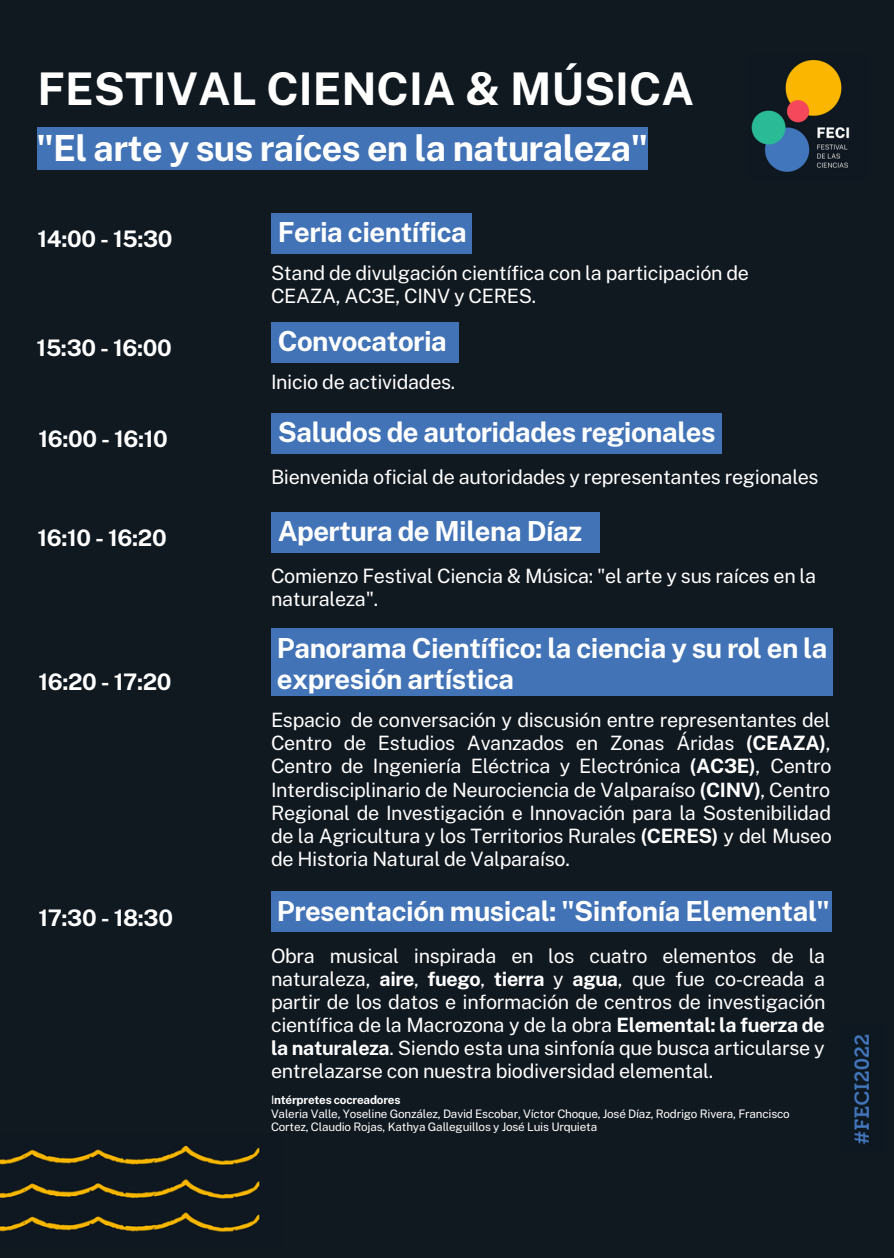
<style>
.page{position:relative;width:894px;height:1258px;background:#fff}
.page>*{position:absolute;margin:0;border:0;box-sizing:border-box;transform-origin:0 0}
.t1{font:700 45px "Public Sans";color:#fff}
.t2{font:700 36px "Public Sans";letter-spacing:-.02em;color:#fff}
.t3{font:700 27.6px/31.5px "Public Sans";letter-spacing:-.02em;color:#fff}
.t4{font:700 22.8px "Public Sans";letter-spacing:-.02em;color:#fff}
.t5{font:19.8px/23.1px "Public Sans";letter-spacing:-.015em;color:#fff;text-align:justify}
.t6{font:11.7px/13.8px "Public Sans";letter-spacing:-.015em;color:#fff}
.s1{font-weight:700}
</style>
<div class="page">
<div style="left:0;top:0;width:893px;height:1258px;background:#101820"></div>
<div style="left:38px;top:127px;width:610px;height:43px;background:#4273b6"></div>
<img style="left:751px;top:60px;width:99px;height:112px">
<img style="left:854px;top:1034px;width:16px;height:111px">
<div style="left:271px;top:322px;width:187px;height:41px;background:#4273b6"></div>
<div style="left:271px;top:413px;width:450px;height:41px;background:#4273b6"></div>
<div style="left:271px;top:629px;width:561px;height:67px;background:#4273b6"></div>
<div style="left:271px;top:891px;width:560px;height:41px;background:#4273b6"></div>
<div style="left:271px;top:213px;width:200px;height:41px;background:#4273b6"></div>
<div style="left:271px;top:512px;width:329px;height:40px;background:#4273b6"></div>
<img style="left:0;top:1145px;width:261px;height:87px">
<h1 class="t1" style="left:37px;top:62px;width:658px">FESTIVAL CIENCIA &amp; MÚSICA</h1>
<h2 class="t2" style="left:37px;top:127px;width:612px">"El arte y sus raíces en la naturaleza"</h2>
<p class="t4" style="left:37px;top:225px;width:136px">14:00 - 15:30</p>
<h3 class="t3" style="left:277px;top:216px;width:191px">Feria científica</h3>
<p class="t5" style="left:271px;top:261px;width:479px">Stand de divulgación científica con la participación de<br>CEAZA, AC3E, CINV y CERES.</p>
<p class="t4" style="left:37px;top:335px;width:137px">15:30 - 16:00</p>
<h3 class="t3" style="left:277px;top:325px;width:171px">Convocatoria</h3>
<p class="t5" style="left:271px;top:370px;width:186px">Inicio de actividades.</p>
<p class="t4" style="left:38px;top:426px;width:131px">16:00 - 16:10</p>
<p class="t4" style="left:37px;top:524px;width:131px">16:10 - 16:20</p>
<p class="t4" style="left:38px;top:669px;width:135px">16:20 - 17:20</p>
<p class="t4" style="left:38px;top:904px;width:136px">17:30 - 18:30</p>
<h3 class="t3" style="left:277px;top:416px;width:439px">Saludos de autoridades regionales</h3>
<p class="t5" style="left:271px;top:466px;width:549px">Bienvenida oficial de autoridades y representantes regionales</p>
<h3 class="t3" style="left:277px;top:515px;width:306px">Apertura de Milena Díaz</h3>
<p class="t5" style="left:271px;top:564px;width:546px">Comienzo Festival Ciencia &amp; Música: "el arte y sus raíces en la naturaleza".</p>
<h3 class="t3" style="left:277px;top:632px;width:552px">Panorama Científico: la ciencia y su rol en la expresión artística</h3>
<p class="t5" style="left:271px;top:708px;width:562px">Espacio de conversación y discusión entre representantes del Centro de Estudios Avanzados en Zonas Áridas <span class="s1">(CEAZA)</span>, Centro de Ingeniería Eléctrica y Electrónica <span class="s1">(AC3E)</span>, Centro Interdisciplinario de Neurociencia de Valparaíso <span class="s1">(CINV)</span>, Centro Regional de Investigación e Innovación para la Sostenibilidad de la Agricultura y los Territorios Rurales <span class="s1">(CERES)</span> y del Museo de Historia Natural de Valparaíso.</p>
<h3 class="t3" style="left:277px;top:895px;width:554px">Presentación musical: "Sinfonía Elemental"</h3>
<p class="t5" style="left:271px;top:944px;width:556px">Obra musical inspirada en los cuatro elementos de la naturaleza, <span class="s1">aire</span>, <span class="s1">fuego</span>, <span class="s1">tierra</span> y <span class="s1">agua</span>, que fue co-creada a partir de los datos e información de centros de investigación científica de la Macrozona y de la obra <span class="s1">Elemental: la fuerza de la naturaleza</span>. Siendo esta una sinfonía que busca articularse y entrelazarse con nuestra biodiversidad elemental.</p>
<p class="t6" style="left:271px;top:1093px;width:520px">I<span class="s1">ntérpretes cocreadores<br></span>Valeria Valle, Yoseline González, David Escobar, Víctor Choque, José Díaz, Rodrigo Rivera, Francisco<br>Cortez, Claudio Rojas, Kathya Galleguillos y José Luis Urquieta</p>
</div>
